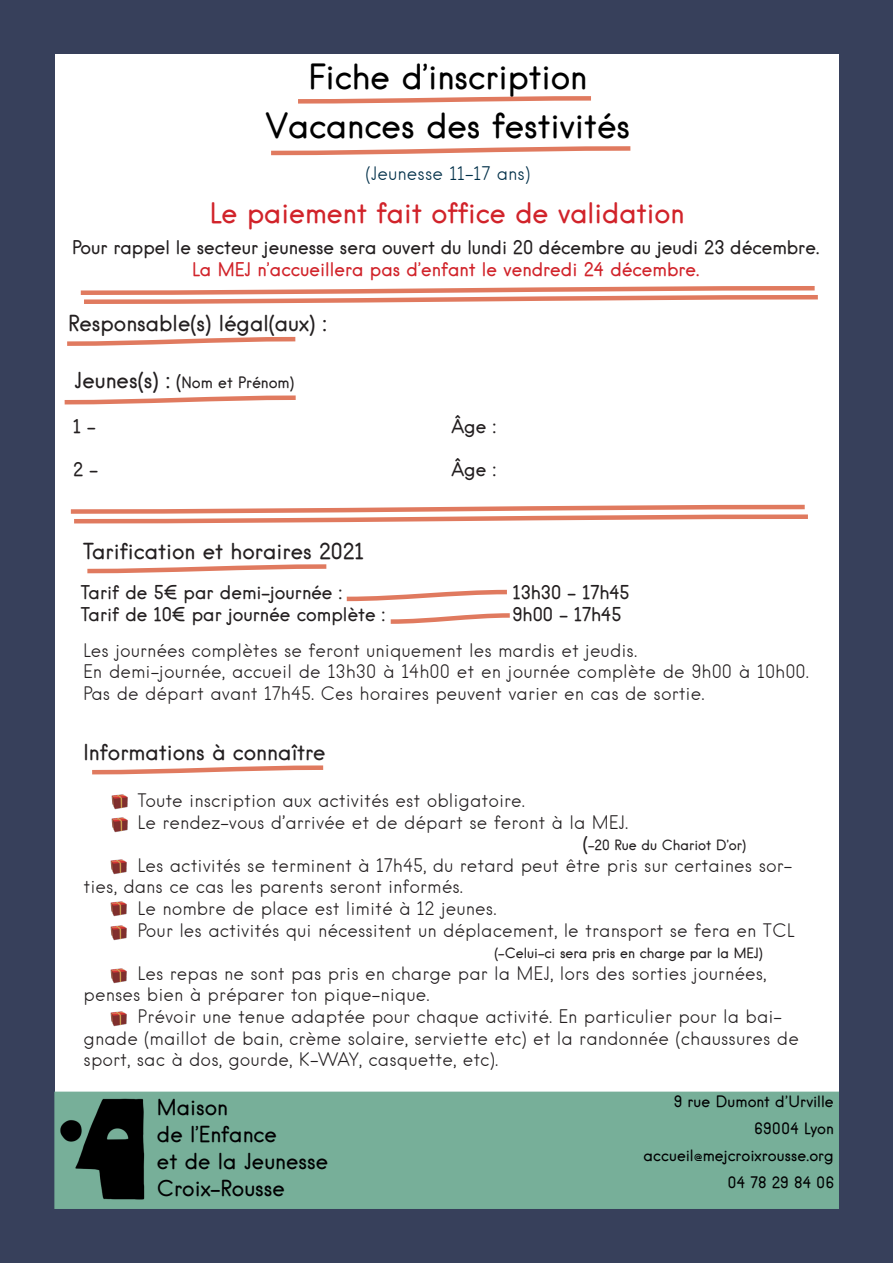
<style>
.page{position:relative;width:893px;height:1263px;background:#37405b}
.page>*{position:absolute;margin:0;border:0;box-sizing:border-box;transform-origin:0 0}
.t1{font:33px "Hanken";color:#000}
.t2{font:27px "Hanken";color:#d1232a}
.t3{font:21px "Hanken";color:#231f20}
.t4{font:21px "Hanken";color:#000001}
.t5{font:300 18px/21.6px "Hanken";color:#231f20}
.t6{font:18px/21.6px "Hanken";color:#231f20;text-align:center}
.t7{font:300 18px "Hanken";color:#002f48}
.t8{font:15px "Hanken";letter-spacing:.005em;color:#000001}
.t9{font:15px "Hanken";color:#231f20}
.t10{font:15px "Hanken";letter-spacing:.03em;color:#000001}
.t11{font:13.5px "Hanken";color:#231f20}
.s1{color:#d1232a}
.s2{font-size:21px}
.s3{font-size:18px}
</style>
<div class="page">
<div style="left:55px;top:55px;width:784px;height:1048px;background:#fff"></div>
<svg style="left:298px;top:96px;width:293px;height:8px"></svg>
<svg style="left:271px;top:146px;width:360px;height:10px"></svg>
<svg style="left:80px;top:286px;width:738px;height:18px"></svg>
<svg style="left:67px;top:336px;width:229px;height:10px"></svg>
<svg style="left:64px;top:395px;width:232px;height:10px"></svg>
<svg style="left:70px;top:504px;width:738px;height:20px"></svg>
<svg style="left:92px;top:765px;width:232px;height:10px"></svg>
<div style="left:54px;top:1091px;width:785px;height:118px;background:#77af99"></div>
<img style="left:54px;top:1091px;width:107px;height:118px">
<img style="left:111px;top:794px;width:17px;height:16px">
<img style="left:111px;top:817px;width:17px;height:16px">
<img style="left:110px;top:859px;width:17px;height:16px">
<img style="left:110px;top:901px;width:17px;height:16px">
<img style="left:110px;top:925px;width:17px;height:16px">
<img style="left:110px;top:968px;width:17px;height:16px">
<img style="left:110px;top:1011px;width:17px;height:16px">
<svg style="left:87px;top:564px;width:240px;height:10px"></svg>
<svg style="left:346px;top:589px;width:161px;height:13px"></svg>
<svg style="left:390px;top:613px;width:120px;height:11px"></svg>
<p class="t1" style="left:308px;top:56px;width:280px">Fiche d’inscription</p>
<p class="t1" style="left:266px;top:105px;width:366px">Vacances des festivités</p>
<p class="t7" style="left:366px;top:162px;width:166px">(Jeunesse 11-17 ans)</p>
<p class="t2" style="left:210px;top:196px;width:476px">Le paiement fait office de validation</p>
<p class="t6" style="left:72px;top:236px;width:748px">Pour rappel le secteur jeunesse sera ouvert du lundi 20 décembre au jeudi 23 décembre.<br><span class="s1">La MEJ n’accueillera pas d’enfant le vendredi 24 décembre.</span></p>
<p class="t3" style="left:68px;top:310px;width:260px">Responsable(s) légal(aux) :</p>
<p class="t9" style="left:75px;top:373px;width:221px"><span class="s2">Jeunes(s) :</span> <span class="s3">(</span>Nom et Prénom)</p>
<p class="t6" style="left:73px;top:415px;width:24px">1 -</p>
<p class="t6" style="left:451px;top:415px;width:46px">Âge :</p>
<p class="t6" style="left:73px;top:458px;width:27px">2 -</p>
<p class="t6" style="left:451px;top:458px;width:46px">Âge :</p>
<p class="t3" style="left:83px;top:538px;width:282px">Tarification et horaires 2021</p>
<p class="t6" style="left:81px;top:582px;width:263px">Tarif de 5€ par demi-journée :</p>
<p class="t6" style="left:513px;top:582px;width:118px">13h30 - 17h45</p>
<p class="t6" style="left:81px;top:603px;width:306px">Tarif de 10€ par journée complète :</p>
<p class="t6" style="left:513px;top:603px;width:110px">9h00 - 17h45</p>
<p class="t5" style="left:83px;top:639px;width:556px">Les journées complètes se feront uniquement les mardis et jeudis.</p>
<p class="t5" style="left:83px;top:661px;width:727px">En demi-journée, accueil de 13h30 à 14h00 et en journée complète de 9h00 à 10h00.<br>Pas de départ avant 17h45. Ces horaires peuvent varier en cas de sortie.</p>
<p class="t3" style="left:84px;top:739px;width:244px">Informations à connaître</p>
<p class="t5" style="left:138px;top:789px;width:389px">Toute inscription aux activités est obligatoire.</p>
<p class="t5" style="left:138px;top:811px;width:492px">Le rendez-vous d’arrivée et de départ se feront à la MEJ.</p>
<p class="t11" style="left:583px;top:837px;width:165px"><span class="s3">(</span>-20 Rue du Chariot D’or)</p>
<p class="t5" style="left:84px;top:854px;width:710px;text-indent:54px">Les activités se terminent à 17h45, du retard peut être pris sur certaines sor&shy;ties, dans ce cas les parents seront informés.</p>
<p class="t5" style="left:138px;top:897px;width:360px">Le nombre de place est limité à 12 jeunes.</p>
<p class="t5" style="left:138px;top:919px;width:658px">Pour les activités qui nécessitent un déplacement, le transport se fera en TCL</p>
<p class="t11" style="left:494px;top:945px;width:270px">(-Celui-ci sera pris en charge par la MEJ)</p>
<p class="t5" style="left:84px;top:962px;width:684px;text-indent:54px">Les repas ne sont pas pris en charge par la MEJ, lors des sorties journées, penses bien à préparer ton pique-nique.</p>
<p class="t5" style="left:84px;top:1005px;width:717px;text-indent:54px">Prévoir une tenue adaptée pour chaque activité. En particulier pour la bai&shy;gnade (maillot de bain, crème solaire, serviette etc) et la randonnée (chaussures de sport, sac à dos, gourde, K-WAY, casquette, etc).</p>
<p class="t4" style="left:157px;top:1094px;width:73px">Maison</p>
<p class="t4" style="left:157px;top:1121px;width:121px">de l’Enfance</p>
<p class="t4" style="left:157px;top:1148px;width:173px">et de la Jeunesse</p>
<p class="t4" style="left:157px;top:1175px;width:130px">Croix-Rousse</p>
<p class="t8" style="left:674px;top:1092px;width:161px">9 rue Dumont d’Urville</p>
<p class="t10" style="left:755px;top:1119px;width:81px">69004 Lyon</p>
<p class="t8" style="left:643px;top:1146px;width:192px">accueil@mejcroixrousse.org</p>
<p class="t8" style="left:728px;top:1173px;width:108px">04 78 29 84 06</p>
</div>
